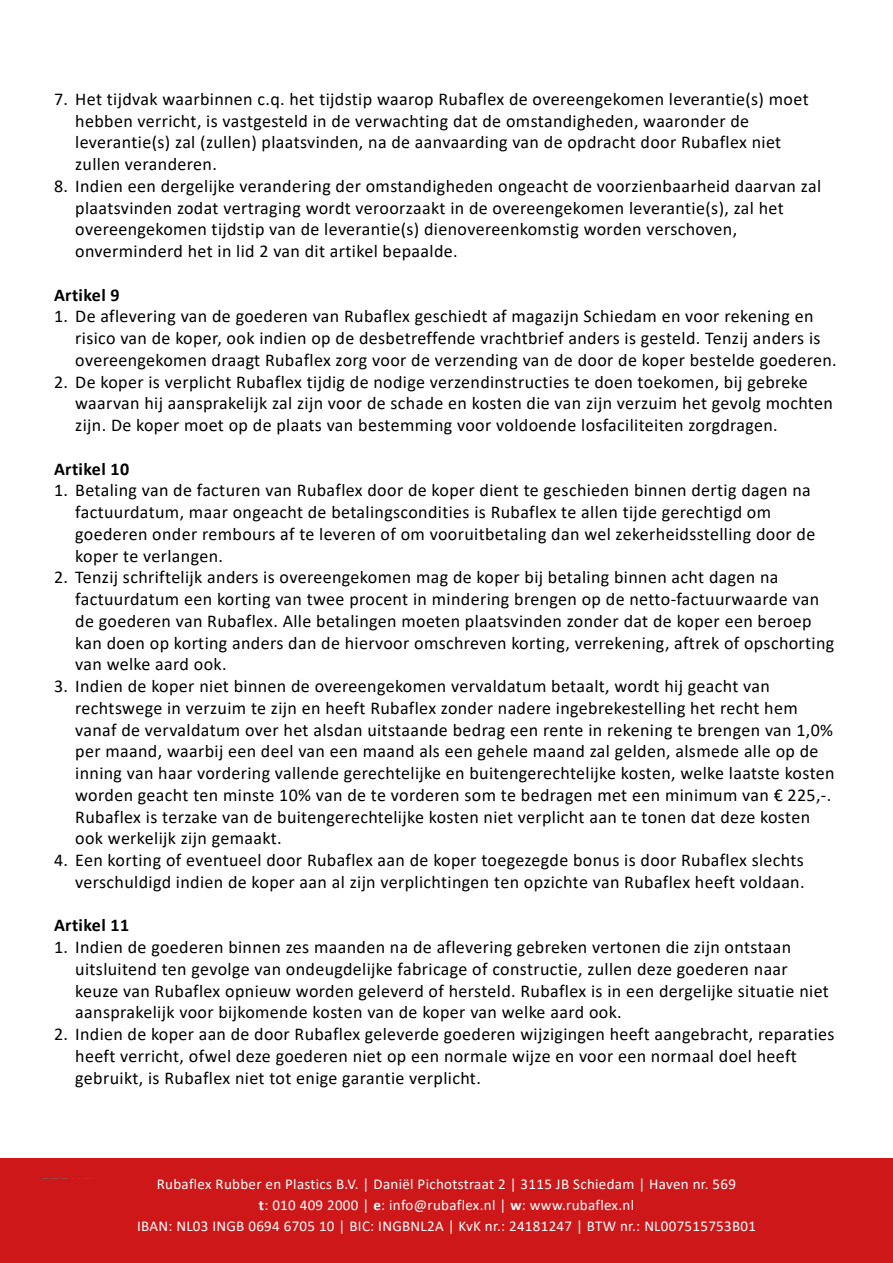
<style>
.page{position:relative;width:893px;height:1263px;background:#fff}
.page>*{position:absolute;margin:0;border:0;box-sizing:border-box;transform-origin:0 0}
.t1{font:18px/21.8px "Calibri";letter-spacing:.02em;color:#000}
.t2{font:700 18px "Calibri";letter-spacing:.02em;color:#000}
.t3{font:15px/21px "Calibri";letter-spacing:.02em;color:#fff;text-align:center}
.s1{font-weight:700}
</style>
<div class="page">
<div style="left:0;top:1159px;width:893px;height:104px;background:#cd1719"></div>
<svg style="left:41px;top:1178px;width:48px;height:1px"></svg>
<p class="t1" style="left:75px;top:88px;width:735px;text-indent:-21px">7. Het tijdvak waarbinnen c.q. het tijdstip waarop Rubaflex de overeengekomen leverantie(s) moet hebben verricht, is vastgesteld in de verwachting dat de omstandigheden, waaronder de leverantie(s) zal (zullen) plaatsvinden, na de aanvaarding van de opdracht door Rubaflex niet zullen veranderen.</p>
<p class="t1" style="left:75px;top:175px;width:747px;text-indent:-21px">8. Indien een dergelijke verandering der omstandigheden ongeacht de voorzienbaarheid daarvan zal plaatsvinden zodat vertraging wordt veroorzaakt in de overeengekomen leverantie(s), zal het overeengekomen tijdstip van de leverantie(s) dienovereenkomstig worden verschoven, onverminderd het in lid 2 van dit artikel bepaalde.</p>
<p class="t2" style="left:54px;top:282px;width:67px">Artikel 9</p>
<p class="t1" style="left:75px;top:305px;width:763px;text-indent:-21px">1. De aflevering van de goederen van Rubaflex geschiedt af magazijn Schiedam en voor rekening en risico van de koper, ook indien op de desbetreffende vrachtbrief anders is gesteld. Tenzij anders is overeengekomen draagt Rubaflex zorg voor de verzending van de door de koper bestelde goederen.</p>
<p class="t1" style="left:75px;top:370px;width:759px;text-indent:-21px">2. De koper is verplicht Rubaflex tijdig de nodige verzendinstructies te doen toekomen, bij gebreke waarvan hij aansprakelijk zal zijn voor de schade en kosten die van zijn verzuim het gevolg mochten zijn. De koper moet op de plaats van bestemming voor voldoende losfaciliteiten zorgdragen.</p>
<p class="t2" style="left:54px;top:456px;width:77px">Artikel 10</p>
<p class="t1" style="left:75px;top:479px;width:742px;text-indent:-21px">1. Betaling van de facturen van Rubaflex door de koper dient te geschieden binnen dertig dagen na factuurdatum, maar ongeacht de betalingscondities is Rubaflex te allen tijde gerechtigd om goederen onder rembours af te leveren of om vooruitbetaling dan wel zekerheidsstelling door de koper te verlangen.</p>
<p class="t1" style="left:75px;top:566px;width:761px;text-indent:-21px">2. Tenzij schriftelijk anders is overeengekomen mag de koper bij betaling binnen acht dagen na factuurdatum een korting van twee procent in mindering brengen op de netto-factuurwaarde van de goederen van Rubaflex. Alle betalingen moeten plaatsvinden zonder dat de koper een beroep kan doen op korting anders dan de hiervoor omschreven korting, verrekening, aftrek of opschorting van welke aard ook.</p>
<p class="t1" style="left:75px;top:675px;width:761px;text-indent:-21px">3. Indien de koper niet binnen de overeengekomen vervaldatum betaalt, wordt hij geacht van rechtswege in verzuim te zijn en heeft Rubaflex zonder nadere ingebrekestelling het recht hem vanaf de vervaldatum over het alsdan uitstaande bedrag een rente in rekening te brengen van 1,0% per maand, waarbij een deel van een maand als een gehele maand zal gelden, alsmede alle op de inning van haar vordering vallende gerechtelijke en buitengerechtelijke kosten, welke laatste kosten worden geacht ten minste 10% van de te vorderen som te bedragen met een minimum van € 225,-.<br>Rubaflex is terzake van de buitengerechtelijke kosten niet verplicht aan te tonen dat deze kosten ook werkelijk zijn gemaakt.</p>
<p class="t1" style="left:54px;top:849px;width:752px;text-align:right">4. Een korting of eventueel door Rubaflex aan de koper toegezegde bonus is door Rubaflex slechts verschuldigd indien de koper aan al zijn verplichtingen ten opzichte van Rubaflex heeft voldaan.</p>
<p class="t2" style="left:54px;top:913px;width:77px">Artikel 11</p>
<p class="t1" style="left:75px;top:936px;width:755px;text-indent:-21px">1. Indien de goederen binnen zes maanden na de aflevering gebreken vertonen die zijn ontstaan uitsluitend ten gevolge van ondeugdelijke fabricage of constructie, zullen deze goederen naar keuze van Rubaflex opnieuw worden geleverd of hersteld. Rubaflex is in een dergelijke situatie niet aansprakelijk voor bijkomende kosten van de koper van welke aard ook.</p>
<p class="t1" style="left:75px;top:1023px;width:761px;text-indent:-21px">2. Indien de koper aan de door Rubaflex geleverde goederen wijzigingen heeft aangebracht, reparaties heeft verricht, ofwel deze goederen niet op een normale wijze en voor een normaal doel heeft gebruikt, is Rubaflex niet tot enige garantie verplicht.</p>
<p class="t3" style="left:137px;top:1173px;width:620px">Rubaflex Rubber en Plastics B.V. | Daniël Pichotstraat 2 | 3115 JB Schiedam | Haven nr. 569<br><span class="s1">t</span>: 010 409 2000 | <span class="s1">e</span>: info@rubaflex.nl | <span class="s1">w</span>: www.rubaflex.nl<br>IBAN: NL03 INGB 0694 6705 10 | BIC: INGBNL2A | KvK nr.: 24181247 | BTW nr.: NL007515753B01</p>
</div>
